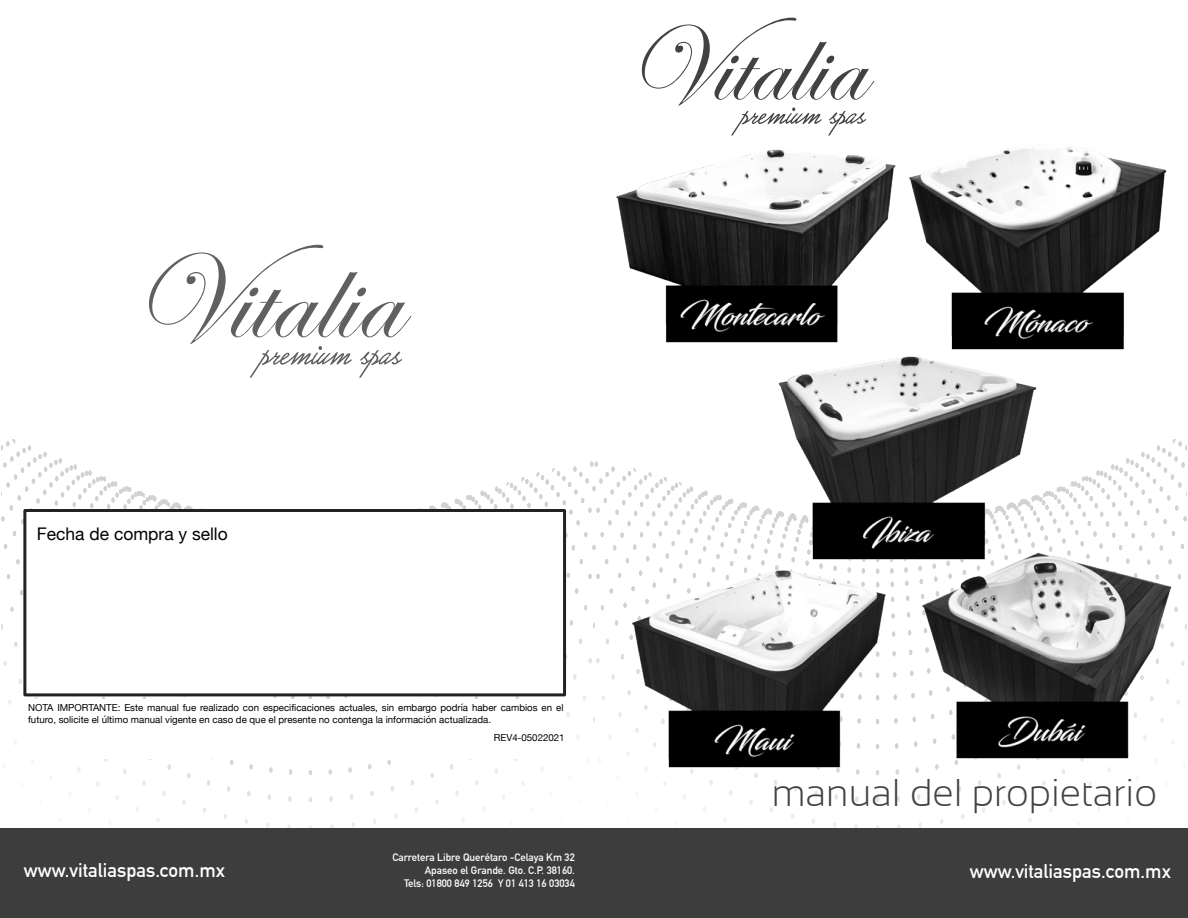
<style>
.page{position:relative;width:1188px;height:918px;background:#fff}
.page>*{position:absolute;margin:0;border:0;box-sizing:border-box;transform-origin:0 0}
.t1{font:300 38.7px "Sansation";color:#424242}
.t2{font:700 19.35px "DIN Alternate";color:#fff}
.t3{font:17.4px "Helvetica Neue";color:#000}
.t4{font:700 10.65px/12.8px "DIN Alternate";color:#fff;text-align:right}
.t5{font:9.6px/11.6px "Helvetica Neue";color:#000}
</style>
<div class="page">
<svg style="left:309px;top:797px;width:3px;height:5px"></svg>
<svg style="left:309px;top:770px;width:3px;height:5px"></svg>
<svg style="left:2px;top:439px;width:298px;height:389px"></svg>
<svg style="left:876px;top:797px;width:3px;height:5px"></svg>
<svg style="left:876px;top:770px;width:3px;height:5px"></svg>
<svg style="left:320px;top:462px;width:546px;height:366px"></svg>
<svg style="left:890px;top:439px;width:297px;height:389px"></svg>
<svg style="left:642px;top:18px;width:232px;height:117px"></svg>
<div style="left:23px;top:509px;width:543px;height:187px;background:#fff;border:3px solid #222221"></div>
<div style="left:25px;top:699px;width:540px;height:60px;background:#fff"></div>
<div style="left:1px;top:828px;width:1187px;height:90px;background:#3d3d3d"></div>
<svg style="left:149px;top:245px;width:262px;height:133px"></svg>
<img style="left:779px;top:357px;width:257px;height:203px">
<img style="left:632px;top:571px;width:254px;height:197px">
<img style="left:923px;top:552px;width:249px;height:206px">
<img style="left:616px;top:150px;width:279px;height:192px">
<img style="left:910px;top:146px;width:256px;height:203px">
<h3 class="t3" style="left:37px;top:521px;width:192px">Fecha de compra y sello</h3>
<p class="t5" style="left:28px;top:703px;width:537px">NOTA IMPORTANTE: Este manual fue realizado con especificaciones actuales, sin embargo podría haber cambios en el futuro, solicite el último manual vigente en caso de que el presente no contenga la información actualizada.</p>
<p class="t5" style="left:494px;top:733px;width:72px">REV4-05022021</p>
<h1 class="t1" style="left:772px;top:771px;width:387px">manual del propietario</h1>
<p class="t4" style="left:393px;top:850px;width:184px">Carretera Libre Querétaro -Celaya Km 32<br>Apaseo el Grande. Gto. C.P. 38160.<br>Tels: 01800 849 1256 Y 01 413 16 03034</p>
<h2 class="t2" style="left:24px;top:855px;width:203px">www.vitaliaspas.com.mx</h2>
<h2 class="t2" style="left:970px;top:856px;width:203px">www.vitaliaspas.com.mx</h2>
</div>
